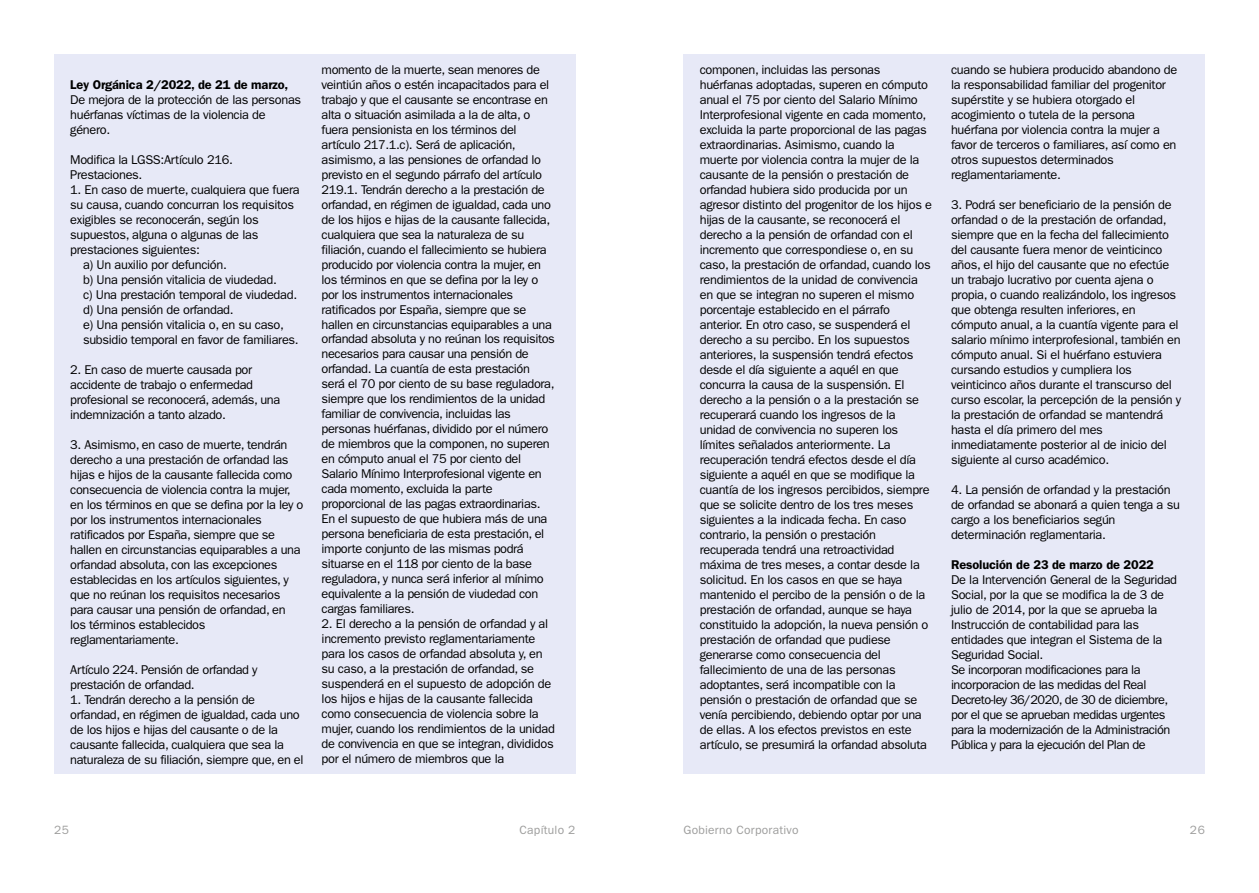
<style>
.page{position:relative;width:1259px;height:893px;background:#fff}
.page>*{position:absolute;margin:0;border:0;box-sizing:border-box;transform-origin:0 0}
.t1{font:12.75px/15px "ITC Franklin Gothic Std";letter-spacing:-.025em;color:#000}
.t2{font:600 12.75px "ITC Franklin Gothic Std";letter-spacing:-.01em;color:#000}
.t3{font:12px "ITC Franklin Gothic Std";letter-spacing:.02em;color:#9d9d9c}
</style>
<div class="page">
<div style="left:683px;top:54px;width:522px;height:720px;background:#e7e9f7"></div>
<div style="left:54px;top:54px;width:522px;height:720px;background:#e7e9f7"></div>
<p class="t2" style="left:70px;top:77px;width:220px">Ley Orgánica 2/2022, de 21 de marzo,</p>
<p class="t1" style="left:70px;top:92px;width:232px">De mejora de la protección de las personas huérfanas víctimas de la violencia de género.</p>
<p class="t1" style="left:70px;top:152px;width:164px">Modifica la LGSS:Artículo 216.<br>Prestaciones.</p>
<p class="t1" style="left:70px;top:182px;width:231px">1. En caso de muerte, cualquiera que fuera</p>
<p class="t1" style="left:70px;top:197px;width:225px">su causa, cuando concurran los requisitos</p>
<p class="t1" style="left:70px;top:212px;width:190px">exigibles se reconocerán, según los</p>
<p class="t1" style="left:70px;top:227px;width:189px">supuestos, alguna o algunas de las</p>
<p class="t1" style="left:70px;top:242px;width:131px">prestaciones siguientes:</p>
<p class="t1" style="left:83px;top:257px;width:145px">a) Un auxilio por defunción.</p>
<p class="t1" style="left:83px;top:272px;width:195px">b) Una pensión vitalicia de viudedad.</p>
<p class="t1" style="left:83px;top:287px;width:216px">c) Una prestación temporal de viudedad.</p>
<p class="t1" style="left:83px;top:302px;width:152px">d) Una pensión de orfandad.</p>
<p class="t1" style="left:83px;top:317px;width:202px">e) Una pensión vitalicia o, en su caso,</p>
<p class="t1" style="left:83px;top:332px;width:217px">subsidio temporal en favor de familiares.</p>
<p class="t1" style="left:70px;top:362px;width:211px">2. En caso de muerte causada por accidente de trabajo o enfermedad profesional se reconocerá, además, una indemnización a tanto alzado.</p>
<p class="t1" style="left:70px;top:437px;width:235px">3. Asimismo, en caso de muerte, tendrán derecho a una prestación de orfandad las hijas e hijos de la causante fallecida como consecuencia de violencia contra la mujer, en los términos en que se defina por la ley o por los instrumentos internacionales ratificados por España, siempre que se hallen en circunstancias equiparables a una orfandad absoluta, con las excepciones establecidas en los artículos siguientes, y que no reúnan los requisitos necesarios para causar una pensión de orfandad, en los términos establecidos reglamentariamente.</p>
<p class="t1" style="left:70px;top:662px;width:189px">Artículo 224. Pensión de orfandad y prestación de orfandad.</p>
<p class="t1" style="left:70px;top:692px;width:235px">1. Tendrán derecho a la pensión de orfandad, en régimen de igualdad, cada uno de los hijos e hijas del causante o de la causante fallecida, cualquiera que sea la naturaleza de su filiación, siempre que, en el</p>
<p class="t1" style="left:321px;top:62px;width:235px">momento de la muerte, sean menores de veintiún años o estén incapacitados para el trabajo y que el causante se encontrase en alta o situación asimilada a la de alta, o fuera pensionista en los términos del artículo 217.1.c). Será de aplicación, asimismo, a las pensiones de orfandad lo previsto en el segundo párrafo del artículo 219.1. Tendrán derecho a la prestación de orfandad, en régimen de igualdad, cada uno de los hijos e hijas de la causante fallecida, cualquiera que sea la naturaleza de su filiación, cuando el fallecimiento se hubiera producido por violencia contra la mujer, en los términos en que se defina por la ley o por los instrumentos internacionales ratificados por España, siempre que se hallen en circunstancias equiparables a una orfandad absoluta y no reúnan los requisitos necesarios para causar una pensión de orfandad. La cuantía de esta prestación será el 70 por ciento de su base reguladora, siempre que los rendimientos de la unidad familiar de convivencia, incluidas las personas huérfanas, dividido por el número de miembros que la componen, no superen en cómputo anual el 75 por ciento del Salario Mínimo Interprofesional vigente en cada momento, excluida la parte proporcional de las pagas extraordinarias.<br>En el supuesto de que hubiera más de una persona beneficiaria de esta prestación, el importe conjunto de las mismas podrá situarse en el 118 por ciento de la base reguladora, y nunca será inferior al mínimo equivalente a la pensión de viudedad con cargas familiares.</p>
<p class="t1" style="left:321px;top:617px;width:235px">2. El derecho a la pensión de orfandad y al incremento previsto reglamentariamente para los casos de orfandad absoluta y, en su caso, a la prestación de orfandad, se suspenderá en el supuesto de adopción de los hijos e hijas de la causante fallecida como consecuencia de violencia sobre la mujer, cuando los rendimientos de la unidad de convivencia en que se integran, divididos por el número de miembros que la</p>
<p class="t1" style="left:700px;top:63px;width:234px">componen, incluidas las personas huérfanas adoptadas, superen en cómputo anual el 75 por ciento del Salario Mínimo Interprofesional vigente en cada momento, excluida la parte proporcional de las pagas extraordinarias. Asimismo, cuando la muerte por violencia contra la mujer de la causante de la pensión o prestación de orfandad hubiera sido producida por un agresor distinto del progenitor de los hijos e hijas de la causante, se reconocerá el derecho a la pensión de orfandad con el incremento que correspondiese o, en su caso, la prestación de orfandad, cuando los rendimientos de la unidad de convivencia en que se integran no superen el mismo porcentaje establecido en el párrafo anterior. En otro caso, se suspenderá el derecho a su percibo. En los supuestos anteriores, la suspensión tendrá efectos desde el día siguiente a aquél en que concurra la causa de la suspensión. El derecho a la pensión o a la prestación se recuperará cuando los ingresos de la unidad de convivencia no superen los límites señalados anteriormente. La recuperación tendrá efectos desde el día siguiente a aquél en que se modifique la cuantía de los ingresos percibidos, siempre que se solicite dentro de los tres meses siguientes a la indicada fecha. En caso contrario, la pensión o prestación recuperada tendrá una retroactividad máxima de tres meses, a contar desde la solicitud. En los casos en que se haya mantenido el percibo de la pensión o de la prestación de orfandad, aunque se haya constituido la adopción, la nueva pensión o prestación de orfandad que pudiese generarse como consecuencia del fallecimiento de una de las personas adoptantes, será incompatible con la pensión o prestación de orfandad que se venía percibiendo, debiendo optar por una de ellas. A los efectos previstos en este artículo, se presumirá la orfandad absoluta</p>
<p class="t1" style="left:951px;top:62px;width:228px">cuando se hubiera producido abandono de la responsabilidad familiar del progenitor supérstite y se hubiera otorgado el acogimiento o tutela de la persona huérfana por violencia contra la mujer a favor de terceros o familiares, así como en otros supuestos determinados reglamentariamente.</p>
<p class="t1" style="left:951px;top:197px;width:232px">3. Podrá ser beneficiario de la pensión de orfandad o de la prestación de orfandad, siempre que en la fecha del fallecimiento del causante fuera menor de veinticinco años, el hijo del causante que no efectúe un trabajo lucrativo por cuenta ajena o propia, o cuando realizándolo, los ingresos que obtenga resulten inferiores, en cómputo anual, a la cuantía vigente para el salario mínimo interprofesional, también en cómputo anual. Si el huérfano estuviera cursando estudios y cumpliera los veinticinco años durante el transcurso del curso escolar, la percepción de la pensión y la prestación de orfandad se mantendrá hasta el día primero del mes inmediatamente posterior al de inicio del siguiente al curso académico.</p>
<p class="t1" style="left:951px;top:482px;width:230px">4. La pensión de orfandad y la prestación de orfandad se abonará a quien tenga a su cargo a los beneficiarios según determinación reglamentaria.</p>
<p class="t2" style="left:951px;top:557px;width:204px">Resolución de 23 de marzo de 2022</p>
<p class="t1" style="left:951px;top:572px;width:227px">De la Intervención General de la Seguridad Social, por la que se modifica la de 3 de julio de 2014, por la que se aprueba la Instrucción de contabilidad para las entidades que integran el Sistema de la Seguridad Social.<br>Se incorporan modificaciones para la incorporacion de las medidas del Real Decreto-ley 36/2020, de 30 de diciembre, por el que se aprueban medidas urgentes para la modernización de la Administración Pública y para la ejecución del Plan de</p>
<p class="t3" style="left:54px;top:823px;width:17px">25</p>
<p class="t3" style="left:519px;top:823px;width:57px">Capítulo 2</p>
<p class="t3" style="left:683px;top:823px;width:117px">Gobierno Corporativo</p>
<p class="t3" style="left:1189px;top:823px;width:17px">26</p>
</div>
